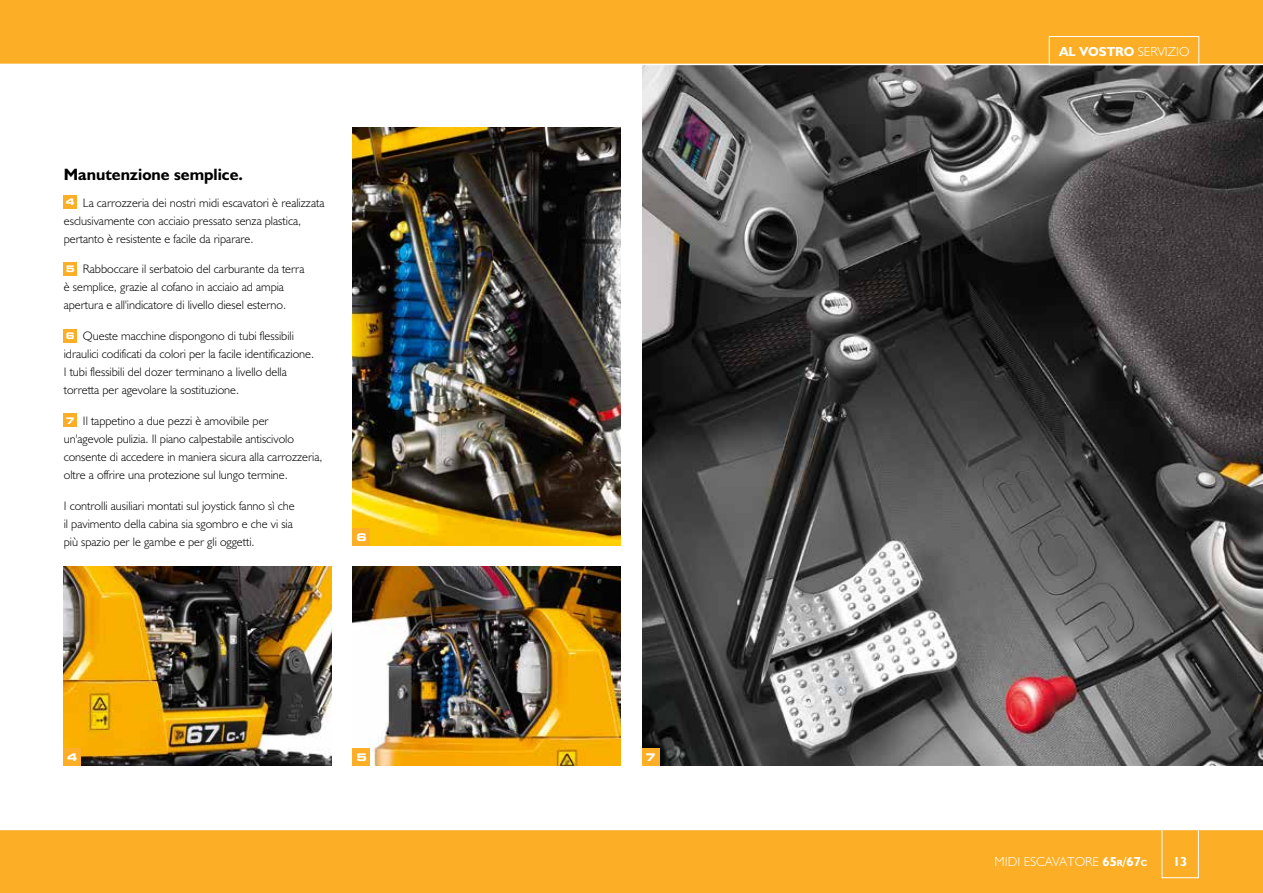
<style>
.page{position:relative;width:1263px;height:893px;background:#fff}
.page>*{position:absolute;margin:0;border:0;box-sizing:border-box;transform-origin:0 0}
.t1{font:16.5px "JCB Bold";color:#000}
.t2{font:13.2px "JCB Light";color:#fff}
.t3{font:13.2px "JCB Bold";color:#fff}
.t4{font:12.3px/18px "JCB Light";color:#000}
.t5{font:700 expanded 10.5px "Square 721 BT";color:#fff}
.s1{font-family:"Square 721 BT";font-weight:700;font-stretch:expanded;font-size:9.15px;color:#fff}
.s2{font-family:"JCB Light"}
.s3{font-family:"JCB Bold"}
.s4{font-family:"JCB Bold";font-size:9px}
</style>
<div class="page">
<img style="left:353px;top:128px;width:268px;height:418px">
<img style="left:642px;top:65px;width:621px;height:700px">
<img style="left:353px;top:567px;width:268px;height:198px">
<img style="left:64px;top:567px;width:268px;height:198px">
<div style="left:0;top:829px;width:1263px;height:64px;background:#fcaf26"></div>
<hr style="left:0;top:829px;width:1263px;height:1px;background:#fff">
<div style="left:0;top:0;width:1263px;height:64px;background:#fcaf26"></div>
<div style="left:64px;top:195px;width:13px;height:14px;background:#fcaf26"></div>
<div style="left:64px;top:262px;width:13px;height:13px;background:#fcaf26"></div>
<div style="left:64px;top:329px;width:13px;height:13px;background:#fcaf26"></div>
<div style="left:64px;top:414px;width:13px;height:13px;background:#fcaf26"></div>
<div style="left:1162px;top:819px;width:37px;height:59px;border:1px solid #fff"></div>
<div style="left:353px;top:529px;width:17px;height:17px;background:#fcaf26"></div>
<div style="left:64px;top:748px;width:17px;height:17px;background:#fcaf26"></div>
<div style="left:353px;top:748px;width:17px;height:17px;background:#fcaf26"></div>
<div style="left:642px;top:748px;width:17px;height:17px;background:#fcaf26"></div>
<div style="left:1049px;top:36px;width:150px;height:29px;border:1px solid #fff"></div>
<h1 class="t1" style="left:64px;top:164px;width:181px">Manutenzione semplice.</h1>
<p class="t4" style="left:64px;top:193px;width:262px"><span class="s1">4</span> La carrozzeria dei nostri midi escavatori è realizzata esclusivamente con acciaio pressato senza plastica, pertanto è resistente e facile da riparare.</p>
<p class="t4" style="left:64px;top:260px;width:242px"><span class="s1">5</span> Rabboccare il serbatoio del carburante da terra è semplice, grazie al cofano in acciaio ad ampia apertura e all'indicatore di livello diesel esterno.</p>
<p class="t4" style="left:64px;top:327px;width:252px"><span class="s1">6</span> Queste macchine dispongono di tubi flessibili idraulici codificati da colori per la facile identificazione.<br>I tubi flessibili del dozer terminano a livello della torretta per agevolare la sostituzione.</p>
<p class="t4" style="left:64px;top:411px;width:260px"><span class="s1">7</span> Il tappetino a due pezzi è amovibile per<br>un'agevole pulizia. Il piano calpestabile antiscivolo consente di accedere in maniera sicura alla carrozzeria, oltre a offrire una protezione sul lungo termine.</p>
<p class="t4" style="left:64px;top:496px;width:233px">I controlli ausiliari montati sul joystick fanno sì che il pavimento della cabina sia sgombro e che vi sia più spazio per le gambe e per gli oggetti.</p>
<p class="t5" style="left:356px;top:531px;width:12px">6</p>
<p class="t5" style="left:67px;top:751px;width:12px">4</p>
<p class="t5" style="left:356px;top:751px;width:12px">5</p>
<p class="t5" style="left:645px;top:751px;width:12px">7</p>
<p class="t3" style="left:1059px;top:43px;width:132px">AL VOSTRO <span class="s2">SERVIZIO</span></p>
<p class="t2" style="left:994px;top:853px;width:154px">MIDI ESCAVATORE <span class="s3">65</span><span class="s4">R</span><span class="s3">/67</span><span class="s4">C</span></p>
<p class="t3" style="left:1173px;top:853px;width:16px">13</p>
</div>
